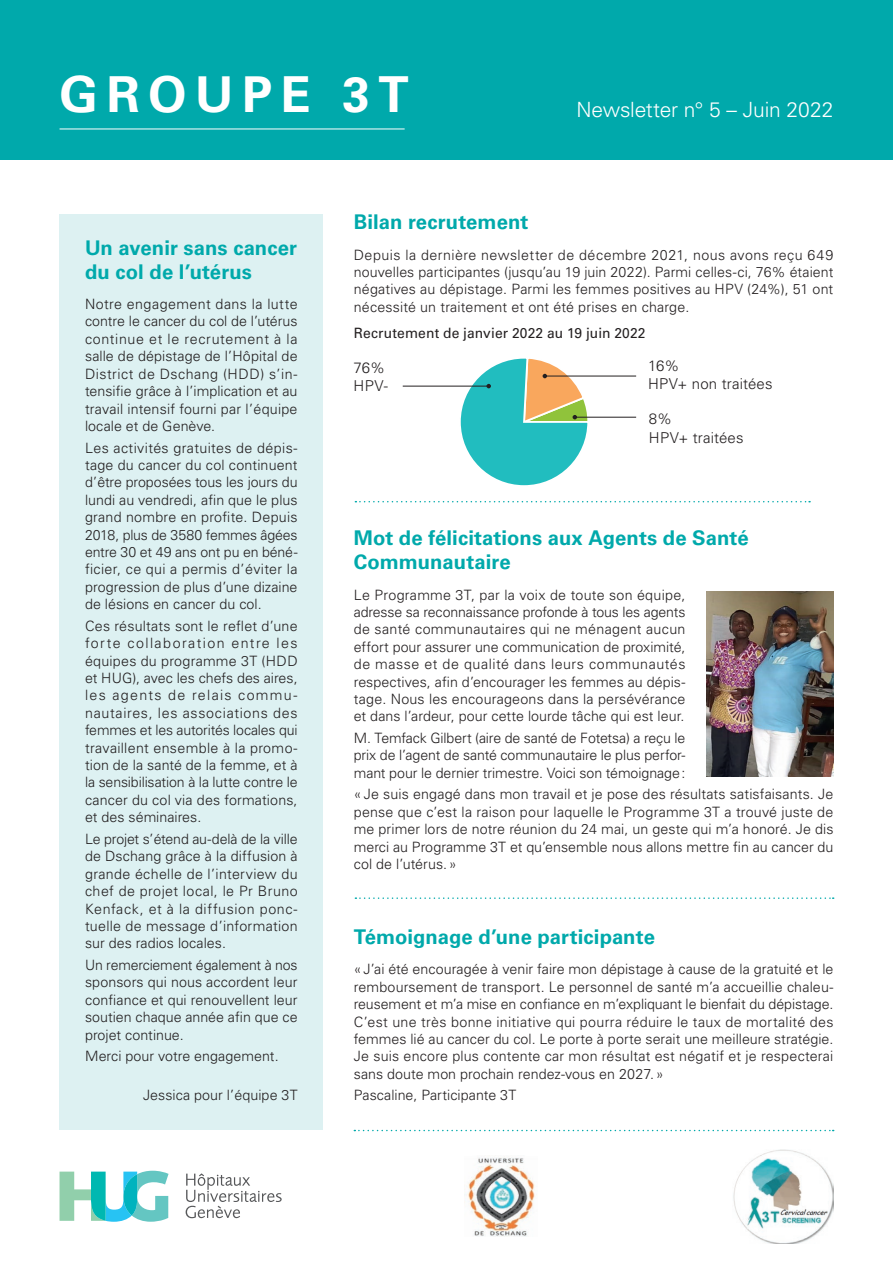
<style>
.page{position:relative;width:893px;height:1263px;background:#fff}
.page>*{position:absolute;margin:0;border:0;box-sizing:border-box;transform-origin:0 0}
.t1{font:700 49.5px "Univers LT Std";letter-spacing:.17em;color:#fff}
.t2{font:300 21px "Univers LT Std";letter-spacing:-.01em;color:#fff}
.t3{font:700 20.25px/24px "Univers LT Std";letter-spacing:.005em;color:#00a9ab}
.t4{font:300 15px/18.5px "Univers LT Std";letter-spacing:.01em;color:#231f20}
.t5{font:300 14.25px/17.4px "Univers LT Std";letter-spacing:.005em;color:#231f20;text-align:justify}
.t6{font:14.25px "Univers LT Std";letter-spacing:.01em;color:#231f20}
</style>
<div class="page">
<div style="left:0;top:0;width:893px;height:159px;background:#00a9ab"></div>
<hr style="left:60px;top:129px;width:345px;height:1px;background:#fff">
<div style="left:60px;top:215px;width:263px;height:915px;background:#ddf1f2"></div>
<svg style="left:60px;top:1171px;width:109px;height:51px"></svg>
<svg style="left:186px;top:1173px;width:96px;height:45px"></svg>
<img style="left:733px;top:1149px;width:100px;height:94px">
<img style="left:464px;top:1157px;width:71px;height:80px">
<div style="left:460px;top:358px;width:128px;height:128px;background:#21bdbf;border-radius:64px"></div>
<hr style="left:545px;top:376px;width:91px;height:1px;background:#231f20">
<hr style="left:403px;top:386px;width:86px;height:1px;background:#231f20">
<svg style="left:486px;top:384px;width:5px;height:4px"></svg>
<hr style="left:575px;top:417px;width:61px;height:1px;background:#231f20">
<svg style="left:522px;top:358px;width:68px;height:66px"></svg>
<svg style="left:355px;top:501px;width:455px;height:1px"></svg>
<svg style="left:355px;top:897px;width:479px;height:2px"></svg>
<svg style="left:354px;top:1130px;width:480px;height:1px"></svg>
<img style="left:707px;top:591px;width:126px;height:186px">
<h1 class="t1" style="left:60px;top:65px;width:351px">GROUPE 3T</h1>
<h2 class="t2" style="left:576px;top:97px;width:259px">Newsletter n° 5 – Juin 2022</h2>
<h3 class="t3" style="left:85px;top:236px;width:214px">Un avenir sans cancer du col de l’utérus</h3>
<p class="t5" style="left:85px;top:295px;width:214px">Notre engagement dans la lutte contre le cancer du col de l’utérus continue et le recrutement à la salle de dépistage de l’Hôpital de District de Dschang (HDD) s’in&shy;tensifie grâce à l’implication et au travail intensif fourni par l’équipe locale et de Genève.</p>
<p class="t5" style="left:85px;top:439px;width:214px">Les activités gratuites de dépis&shy;tage du cancer du col continuent d’être proposées tous les jours du lundi au vendredi, afin que le plus grand nombre en profite. Depuis 2018, plus de 3580 femmes âgées entre 30 et 49 ans ont pu en béné&shy;ficier, ce qui a permis d’éviter la progression de plus d’une dizaine de lésions en cancer du col.</p>
<p class="t5" style="left:85px;top:617px;width:214px">Ces résultats sont le reflet d’une forte collaboration entre les équipes du programme 3T (HDD et HUG), avec les chefs des aires, les agents de relais commu&shy;nautaires, les associations des femmes et les autorités locales qui travaillent ensemble à la promo&shy;tion de la santé de la femme, et à la sensibilisation à la lutte contre le cancer du col via des formations, et des séminaires.</p>
<p class="t5" style="left:85px;top:830px;width:214px">Le projet s’étend au-delà de la ville de Dschang grâce à la diffusion à grande échelle de l’interview du chef de projet local, le Pr Bruno Kenfack, et à la diffusion ponc&shy;tuelle de message d’information sur des radios locales.</p>
<p class="t5" style="left:85px;top:956px;width:214px">Un remerciement également à nos sponsors qui nous accordent leur confiance et qui renouvellent leur soutien chaque année afin que ce projet continue.</p>
<p class="t5" style="left:85px;top:1047px;width:195px">Merci pour votre engagement.</p>
<p class="t5" style="left:143px;top:1086px;width:156px">Jessica pour l’équipe 3T</p>
<h3 class="t3" style="left:354px;top:210px;width:176px">Bilan recrutement</h3>
<p class="t5" style="left:354px;top:246px;width:481px">Depuis la dernière newsletter de décembre 2021, nous avons reçu 649 nouvelles participantes (jusqu’au 19 juin 2022). Parmi celles-ci, 76% étaient négatives au dépistage. Parmi les femmes positives au HPV (24%), 51 ont nécessité un traitement et ont été prises en charge.</p>
<p class="t6" style="left:354px;top:324px;width:293px">Recrutement de janvier 2022 au 19 juin 2022</p>
<p class="t4" style="left:354px;top:358px;width:36px">76%<br>HPV-</p>
<p class="t4" style="left:648px;top:356px;width:126px">16%<br>HPV+ non traitées</p>
<p class="t4" style="left:649px;top:410px;width:96px">8%<br>HPV+ traitées</p>
<h3 class="t3" style="left:354px;top:526px;width:396px">Mot de félicitations aux Agents de Santé<br>Communautaire</h3>
<p class="t5" style="left:354px;top:586px;width:333px">Le Programme 3T, par la voix de toute son équipe, adresse sa reconnaissance profonde à tous les agents de santé communautaires qui ne ménagent aucun effort pour assurer une communication de proximité, de masse et de qualité dans leurs communautés respectives, afin d’encourager les femmes au dépis&shy;tage. Nous les encourageons dans la persévérance et dans l’ardeur, pour cette lourde tâche qui est leur.</p>
<p class="t5" style="left:354px;top:729px;width:333px">M. Temfack Gilbert (aire de santé de Fotetsa) a reçu le prix de l’agent de santé communautaire le plus perfor&shy;mant pour le dernier trimestre. Voici son témoignage:</p>
<p class="t5" style="left:354px;top:786px;width:481px">« Je suis engagé dans mon travail et je pose des résultats satisfaisants. Je pense que c’est la raison pour laquelle le Programme 3T a trouvé juste de me primer lors de notre réunion du 24 mai, un geste qui m’a honoré. Je dis merci au Programme 3T et qu’ensemble nous allons mettre fin au cancer du col de l’utérus.»</p>
<h3 class="t3" style="left:354px;top:925px;width:303px">Témoignage d’une participante</h3>
<p class="t5" style="left:354px;top:961px;width:481px">«J’ai été encouragée à venir faire mon dépistage à cause de la gratuité et le remboursement de transport. Le personnel de santé m’a accueillie chaleu&shy;reusement et m’a mise en confiance en m’expliquant le bienfait du dépistage.<br>C’est une très bonne initiative qui pourra réduire le taux de mortalité des femmes lié au cancer du col. Le porte à porte serait une meilleure stratégie.<br>Je suis encore plus contente car mon résultat est négatif et je respecterai sans doute mon prochain rendez-vous en 2027.»</p>
<p class="t5" style="left:354px;top:1087px;width:164px">Pascaline, Participante 3T</p>
</div>
